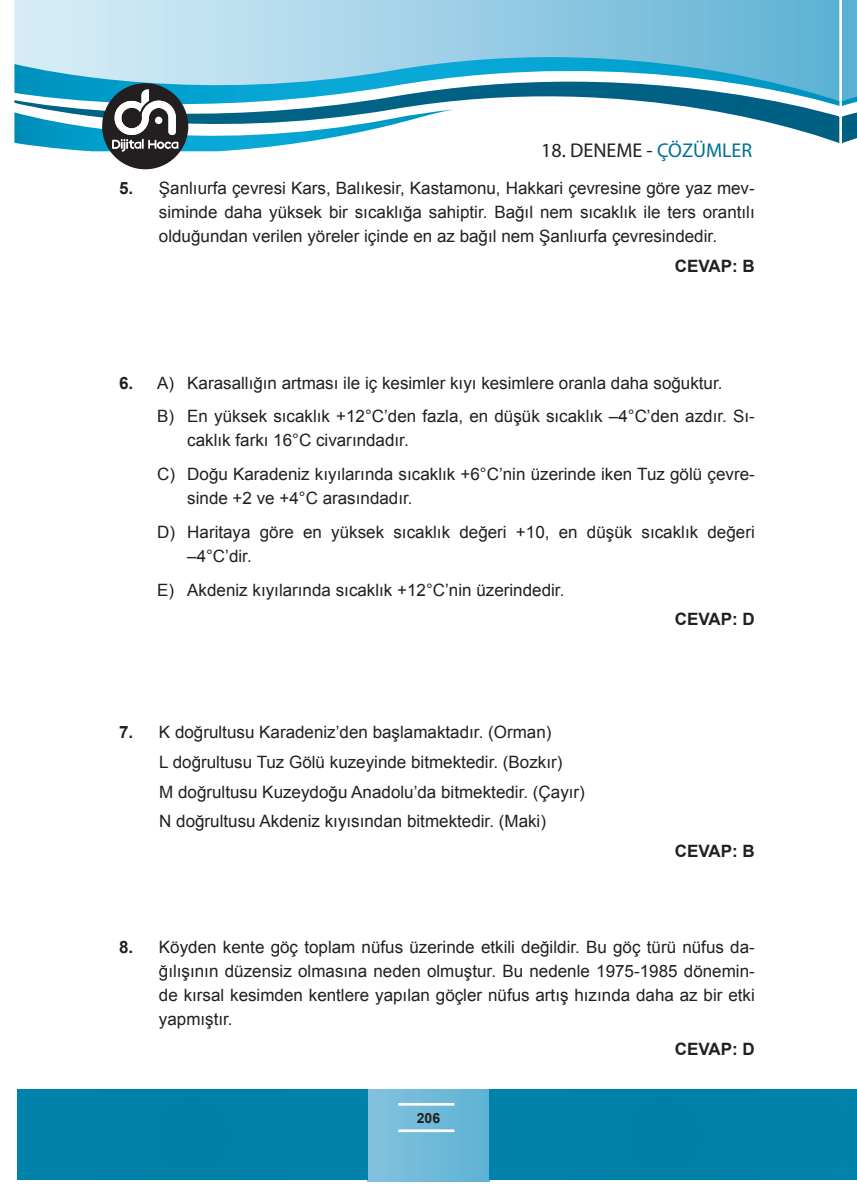
<style>
.page{position:relative;width:857px;height:1197px;background:#fff}
.page>*{position:absolute;margin:0;border:0;box-sizing:border-box;transform-origin:0 0}
.t1{font:20px "Myriad Pro";color:#231f20}
.t2{font:17px/24px "Arial";color:#231f20}
.t3{font:700 17px "Arial";color:#231f20}
.t4{font:700 14px "Arial";color:#231f20}
.s1{color:#006f92}
.s2{font-weight:700}
</style>
<div class="page">
<svg style="left:14px;top:0;width:824px;height:44px;background:#9ed0e6"></svg>
<svg style="left:14px;top:44px;width:824px;height:24px;background:#90cce5"></svg>
<svg style="left:14px;top:68px;width:824px;height:75px"></svg>
<svg style="left:841px;top:0;width:15px;height:143px;background:#60adcb"></svg>
<div style="left:367px;top:1089px;width:122px;height:92px;background:linear-gradient(to right,#85c3df,#5fb3d5)"></div>
<hr style="left:398px;top:1102px;width:56px;height:1px;background:#fff">
<hr style="left:398px;top:1103px;width:56px;height:1px;background:#fff">
<hr style="left:398px;top:1104px;width:56px;height:1px;background:#fff">
<hr style="left:398px;top:1129px;width:56px;height:1px;background:#fff">
<hr style="left:398px;top:1130px;width:56px;height:1px;background:#fff">
<hr style="left:398px;top:1131px;width:56px;height:1px;background:#fff">
<div style="left:839px;top:1089px;width:17px;height:90px;background:#0081a9"></div>
<div style="left:17px;top:1089px;width:350px;height:90px;background:#0080a8"></div>
<div style="left:489px;top:1089px;width:350px;height:90px;background:#0080a8"></div>
<div style="left:102px;top:83px;width:86px;height:86px;background:#231f20;border-radius:50%"></div>
<svg style="left:14px;top:89px;width:438px;height:67px"></svg>
<p class="t1" style="left:541px;top:138px;width:212px">18. DENEME - <span class="s1">ÇÖZÜMLER</span></p>
<p class="t2" style="left:159px;top:176px;width:597px;text-align:justify;text-indent:-40px"><span class="s2">5.</span> Şanlıurfa çevresi Kars, Balıkesir, Kastamonu, Hakkari çevresine göre yaz mev&shy;siminde daha yüksek bir sıcaklığa sahiptir. Bağıl nem sıcaklık ile ters orantılı olduğundan verilen yöreler içinde en az bağıl nem Şanlıurfa çevresindedir.</p>
<p class="t3" style="left:674px;top:254px;width:81px">CEVAP: B</p>
<p class="t2" style="left:157px;top:366px;width:598px;line-height:33.6px;text-indent:-38px"><span class="s2">6.</span> A) Karasallığın artması ile iç kesimler kıyı kesimlere oranla daha soğuktur.<br>B) En yüksek sıcaklık +12°C’den fazla, en düşük sıcaklık –4°C’den azdır. Sı-</p>
<p class="t2" style="left:157px;top:424px;width:598px;line-height:33.6px;text-indent:30px">caklık farkı 16°C civarındadır.<br>C) Doğu Karadeniz kıyılarında sıcaklık +6°C’nin üzerinde iken Tuz gölü çevre-</p>
<p class="t2" style="left:157px;top:481px;width:598px;line-height:33.6px;text-indent:30px">sinde +2 ve +4°C arasındadır.<br>D) Haritaya göre en yüksek sıcaklık değeri +10, en düşük sıcaklık değeri</p>
<p class="t2" style="left:157px;top:539px;width:408px;line-height:33.6px;text-indent:30px">–4°C’dir.<br>E) Akdeniz kıyılarında sıcaklık +12°C’nin üzerindedir.</p>
<p class="t3" style="left:674px;top:608px;width:81px">CEVAP: D</p>
<p class="t2" style="left:159px;top:717px;width:427px;line-height:29.6px;text-indent:-40px"><span class="s2">7.</span> K doğrultusu Karadeniz’den başlamaktadır. (Orman)<br>L doğrultusu Tuz Gölü kuzeyinde bitmektedir. (Bozkır)<br>M doğrultusu Kuzeydoğu Anadolu’da bitmektedir. (Çayır)<br>N doğrultusu Akdeniz kıyısından bitmektedir. (Maki)</p>
<p class="t3" style="left:674px;top:839px;width:81px">CEVAP: B</p>
<p class="t2" style="left:159px;top:935px;width:597px;text-align:justify;text-indent:-40px"><span class="s2">8.</span> Köyden kente göç toplam nüfus üzerinde etkili değildir. Bu göç türü nüfus da&shy;ğılışının düzensiz olmasına neden olmuştur. Bu nedenle 1975-1985 dönemin&shy;de kırsal kesimden kentlere yapılan göçler nüfus artış hızında daha az bir etki yapmıştır.</p>
<p class="t3" style="left:674px;top:1037px;width:81px">CEVAP: D</p>
<p class="t4" style="left:416px;top:1108px;width:25px">206</p>
</div>
